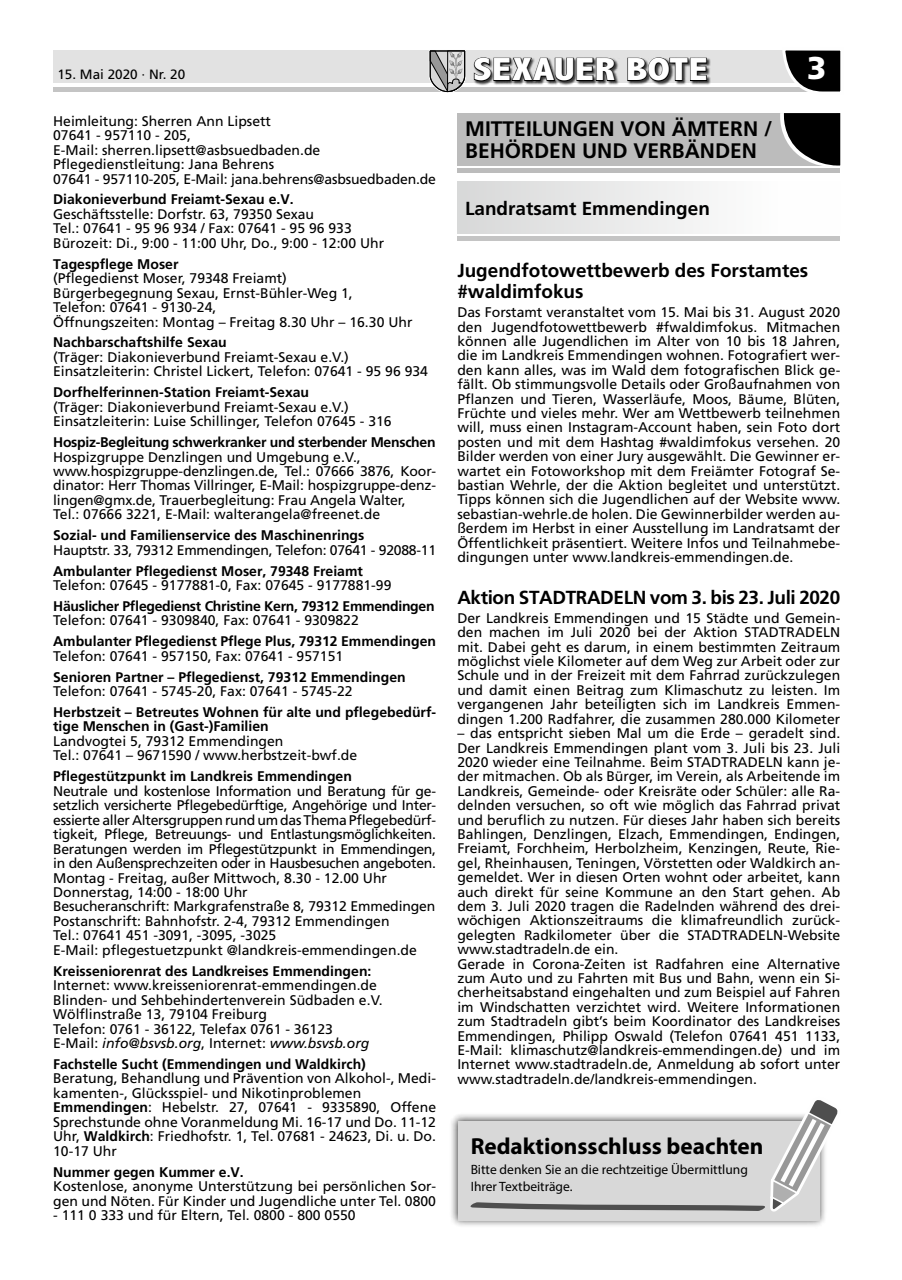
<style>
.page{position:relative;width:902px;height:1280px;background:#fff}
.page>*{position:absolute;margin:0;border:0;box-sizing:border-box;transform-origin:0 0}
.t1{font:800 condensed 32.25px "Abadi";letter-spacing:.01em;color:#fff;scale:1.26 1}
.t2{font:900 31.5px "Frutiger";color:#fff}
.t3{font:700 23.25px "Myriad Pro";color:#000}
.t4{font:700 21px/22.5px "Frutiger";color:#000}
.t5{font:700 18.9px/21px "Frutiger";color:#000}
.t6{font:700 18.9px "Frutiger";letter-spacing:-.02em;color:#000}
.t7{font:13.95px/14.4px "Frutiger";color:#000}
.t8{font:13.95px/14.4px "Frutiger";letter-spacing:-.02em;color:#000}
.t9{font:700 13.95px/14.4px "Frutiger";color:#000}
.t10{font:700 13.95px "Frutiger";letter-spacing:-.02em;color:#000}
.t11{font:13.5px/16.2px "Myriad Pro";color:#000}
.t12{font:13.5px "Frutiger";color:#000}
.s1{font-style:italic}
.s2{font-weight:700}
</style>
<div class="page">
<hr style="left:53px;top:87px;width:787px;height:4px;background:#c4c4c4">
<div style="left:53px;top:51px;width:787px;height:32px;background:#e2e2e2"></div>
<svg style="left:780px;top:50px;width:61px;height:42px"></svg>
<svg style="left:429px;top:50px;width:37px;height:43px"></svg>
<div style="left:474px;top:57px;width:237px;height:28px;background:#000;opacity:.75"></div>
<svg style="left:473px;top:57px;width:143px;height:25px;background:#535353"></svg>
<svg style="left:626px;top:57px;width:81px;height:25px;background:#565656"></svg>
<div style="left:457px;top:113px;width:383px;height:52px;background:#bcbcbc"></div>
<hr style="left:457px;top:168px;width:383px;height:4px;background:#bcbcbc">
<svg style="left:777px;top:113px;width:63px;height:53px"></svg>
<div style="left:457px;top:181px;width:383px;height:53px;background:linear-gradient(to right,#d8d9d9,#fff)"></div>
<hr style="left:457px;top:236px;width:383px;height:4px;background:#c4c4c4">
<div style="left:449px;top:1112px;width:378px;height:117px;background:#000;opacity:.75"></div>
<div style="left:458px;top:1121px;width:361px;height:99px;background:#d8d8d8"></div>
<svg style="left:466px;top:1100px;width:372px;height:129px"></svg>
<p class="t12" style="left:57px;top:66px;width:129px">15. Mai 2020 · Nr. 20</p>
<h1 class="t1" style="left:473px;top:52px;width:188px">SEXAUER BOTE</h1>
<h2 class="t2" style="left:807px;top:49px;width:21px">3</h2>
<p class="t7" style="left:53px;top:114px;width:384px">Heimleitung: Sherren Ann Lipsett<br>07641 - 957110 - 205,<br>E-Mail: sherren.lipsett@asbsuedbaden.de Pflegedienstleitung: Jana Behrens<br>07641 - 957110-205, E-Mail: jana.behrens@asbsuedbaden.de</p>
<p class="t9" style="left:53px;top:192px;width:242px">Diakonieverbund Freiamt-Sexau e.V.</p>
<p class="t7" style="left:53px;top:207px;width:332px">Geschäftsstelle: Dorfstr. 63, 79350 Sexau<br>Tel.: 07641 - 95 96 934 / Fax: 07641 - 95 96 933<br>Bürozeit: Di., 9:00 - 11:00 Uhr, Do., 9:00 - 12:00 Uhr</p>
<p class="t9" style="left:53px;top:257px;width:127px">Tagespflege Moser</p>
<p class="t7" style="left:53px;top:271px;width:361px">(Pflegedienst Moser, 79348 Freiamt)<br>Bürgerbegegnung Sexau, Ernst-Bühler-Weg 1,<br>Telefon: 07641 - 9130-24,<br>Öffnungszeiten: Montag – Freitag 8.30 Uhr – 16.30 Uhr</p>
<p class="t9" style="left:53px;top:335px;width:175px">Nachbarschaftshilfe Sexau</p>
<p class="t7" style="left:53px;top:350px;width:376px">(Träger: Diakonieverbund Freiamt-Sexau e.V.)<br>Einsatzleiterin: Christel Lickert, Telefon: 07641 - 95 96 934</p>
<p class="t9" style="left:53px;top:385px;width:257px">Dorfhelferinnen-Station Freiamt-Sexau</p>
<p class="t7" style="left:53px;top:400px;width:340px">(Träger: Diakonieverbund Freiamt-Sexau e.V.)<br>Einsatzleiterin: Luise Schillinger, Telefon 07645 - 316</p>
<p class="t10" style="left:53px;top:434px;width:384px">Hospiz-Begleitung schwerkranker und sterbender Menschen</p>
<p class="t7" style="left:53px;top:449px;width:384px">Hospizgruppe Denzlingen und Umgebung e.V., www.hospizgruppe-denzlingen.de, Tel.: 07666 3876, Koor&shy;dinator: Herr Thomas Villringer, E-Mail: hospizgruppe-denz&shy;lingen@gmx.de, Trauerbegleitung: Frau Angela Walter,<br>Tel.: 07666 3221, E-Mail: walterangela@freenet.de</p>
<p class="t9" style="left:53px;top:528px;width:313px">Sozial- und Familienservice des Maschinenrings</p>
<p class="t8" style="left:53px;top:543px;width:384px">Hauptstr. 33, 79312 Emmendingen, Telefon: 07641 - 92088-11</p>
<p class="t9" style="left:53px;top:563px;width:311px">ambulanter Pflegedienst Moser, 79348 Freiamt</p>
<p class="t7" style="left:53px;top:578px;width:340px">Telefon: 07645 - 9177881-0, Fax: 07645 - 9177881-99</p>
<p class="t10" style="left:53px;top:598px;width:383px">Häuslicher Pflegedienst Christine Kern, 79312 emmendingen</p>
<p class="t7" style="left:53px;top:613px;width:307px">Telefon: 07641 - 9309840, Fax: 07641 - 9309822</p>
<p class="t9" style="left:53px;top:634px;width:384px">ambulanter Pflegedienst Pflege Plus, 79312 emmendingen</p>
<p class="t7" style="left:53px;top:648px;width:291px">Telefon: 07641 - 957150, Fax: 07641 - 957151</p>
<p class="t9" style="left:53px;top:669px;width:354px">Senioren Partner – Pflegedienst, 79312 emmendingen</p>
<p class="t7" style="left:53px;top:684px;width:301px">Telefon: 07641 - 5745-20, Fax: 07641 - 5745-22</p>
<p class="t9" style="left:53px;top:705px;width:384px">Herbstzeit – Betreutes Wohnen für alte und pflegebedürf&shy;tige Menschen in (Gast-)Familien</p>
<p class="t7" style="left:53px;top:734px;width:305px">Landvogtei 5, 79312 Emmendingen<br>Tel.: 07641 – 9671590 / www.herbstzeit-bwf.de</p>
<p class="t9" style="left:53px;top:769px;width:300px">Pflegestützpunkt im Landkreis emmendingen</p>
<p class="t8" style="left:53px;top:783px;width:384px">Neutrale und kostenlose Information und Beratung für ge&shy;setzlich versicherte Pflegebedürftige, Angehörige und Inter&shy;essierte aller Altersgruppen rund um das Thema Pflegebedürf&shy;tigkeit, Pflege, Betreuungs- und Entlastungsmöglichkeiten.<br>Beratungen werden im Pflegestützpunkt in Emmendingen, in den Außensprechzeiten oder in Hausbesuchen angeboten.<br>Montag - Freitag, außer Mittwoch, 8.30 - 12.00 Uhr Donnerstag, 14:00 - 18:00 Uhr<br>Besucheranschrift: Markgrafenstraße 8, 79312 Emmedingen Postanschrift: Bahnhofstr. 2-4, 79312 Emmendingen<br>Tel.: 07641 451 -3091, -3095, -3025<br>E-Mail: pflegestuetzpunkt @landkreis-emmendingen.de</p>
<p class="t9" style="left:53px;top:963px;width:320px">Kreisseniorenrat des Landkreises emmendingen:</p>
<p class="t7" style="left:53px;top:978px;width:331px">Internet: www.kreisseniorenrat-emmendingen.de Blinden- und Sehbehindertenverein Südbaden e.V.<br>Wölflinstraße 13, 79104 Freiburg<br>Telefon: 0761 - 36122, Telefax 0761 - 36123<br>E-Mail: <span class="s1">info@bsvsb.org</span>, Internet: <span class="s1">www.bsvsb.org</span></p>
<p class="t9" style="left:53px;top:1057px;width:314px">Fachstelle Sucht (emmendingen und Waldkirch)</p>
<p class="t7" style="left:53px;top:1071px;width:384px">Beratung, Behandlung und Prävention von Alkohol-, Medi&shy;kamenten-, Glücksspiel- und Nikotinproblemen <span class="s2">emmendingen</span>: Hebelstr. 27, 07641 - 9335890, Offene Sprechstunde ohne Voranmeldung Mi. 16-17 und Do. 11-12<br>Uhr, <span class="s2">Waldkirch</span>: Friedhofstr. 1, Tel. 07681 - 24623, Di. u. Do.<br>10-17 Uhr</p>
<p class="t9" style="left:53px;top:1164px;width:192px">Nummer gegen Kummer e.V.</p>
<p class="t7" style="left:53px;top:1179px;width:384px">Kostenlose, anonyme Unterstützung bei persönlichen Sor&shy;gen und Nöten. Für Kinder und Jugendliche unter Tel. 0800</p>
<p class="t7" style="left:53px;top:1208px;width:304px">- 111 0 333 und für Eltern, Tel. 0800 - 800 0550</p>
<h3 class="t4" style="left:465px;top:117px;width:308px">MITTEILUNGEN VON ÄMTERN /<br>BEHÖRDEN UND VERBÄNDEN</h3>
<h3 class="t5" style="left:465px;top:198px;width:246px">Landratsamt Emmendingen</h3>
<h3 class="t5" style="left:457px;top:260px;width:352px">Jugendfotowettbewerb des Forstamtes #waldimfokus</h3>
<p class="t7" style="left:457px;top:305px;width:384px;text-align:justify">Das Forstamt veranstaltet vom 15. Mai bis 31. August 2020 den Jugendfotowettbewerb #fwaldimfokus. Mitmachen können alle Jugendlichen im Alter von 10 bis 18 Jahren, die im Landkreis Emmendingen wohnen. Fotografiert wer&shy;den kann alles, was im Wald dem fotografischen Blick ge&shy;fällt. Ob stimmungsvolle Details oder Großaufnahmen von Pflanzen und Tieren, Wasserläufe, Moos, Bäume, Blüten, Früchte und vieles mehr. Wer am Wettbewerb teilnehmen will, muss einen Instagram-Account haben, sein Foto dort posten und mit dem Hashtag #waldimfokus versehen. 20<br>Bilder werden von einer Jury ausgewählt. Die Gewinner er&shy;wartet ein Fotoworkshop mit dem Freiämter Fotograf Se&shy;bastian Wehrle, der die Aktion begleitet und unterstützt.<br>Tipps können sich die Jugendlichen auf der Website www. sebastian-wehrle.de holen. Die Gewinnerbilder werden au&shy;ßerdem im Herbst in einer Ausstellung im Landratsamt der Öffentlichkeit präsentiert. Weitere Infos und Teilnahmebe&shy;dingungen unter www.landkreis-emmendingen.de.</p>
<h3 class="t6" style="left:457px;top:586px;width:384px">aktion STaDTRaDeLN vom 3. bis 23. Juli 2020</h3>
<p class="t7" style="left:457px;top:611px;width:384px;text-align:justify">Der Landkreis Emmendingen und 15 Städte und Gemein&shy;den machen im Juli 2020 bei der Aktion STADTRADELN mit. Dabei geht es darum, in einem bestimmten Zeitraum möglichst viele Kilometer auf dem Weg zur Arbeit oder zur Schule und in der Freizeit mit dem Fahrrad zurückzulegen und damit einen Beitrag zum Klimaschutz zu leisten. Im vergangenen Jahr beteiligten sich im Landkreis Emmen&shy;dingen 1.200 Radfahrer, die zusammen 280.000 Kilometer</p>
<p class="t7" style="left:457px;top:726px;width:384px">– das entspricht sieben Mal um die Erde – geradelt sind.<br>Der Landkreis Emmendingen plant vom 3. Juli bis 23. Juli 2020 wieder eine Teilnahme. Beim STADTRADELN kann je&shy;der mitmachen. Ob als Bürger, im Verein, als Arbeitende im Landkreis, Gemeinde- oder Kreisräte oder Schüler: alle Ra&shy;delnden versuchen, so oft wie möglich das Fahrrad privat und beruflich zu nutzen. Für dieses Jahr haben sich bereits Bahlingen, Denzlingen, Elzach, Emmendingen, Endingen, Freiamt, Forchheim, Herbolzheim, Kenzingen, Reute, Rie&shy;gel, Rheinhausen, Teningen, Vörstetten oder Waldkirch an&shy;gemeldet. Wer in diesen Orten wohnt oder arbeitet, kann auch direkt für seine Kommune an den Start gehen. Ab dem 3. Juli 2020 tragen die Radelnden während des drei&shy;wöchigen Aktionszeitraums die klimafreundlich zurück&shy;gelegten Radkilometer über die STADTRADELN-Website www.stadtradeln.de ein.<br>Gerade in Corona-Zeiten ist Radfahren eine Alternative zum Auto und zu Fahrten mit Bus und Bahn, wenn ein Si&shy;cherheitsabstand eingehalten und zum Beispiel auf Fahren im Windschatten verzichtet wird. Weitere Informationen zum Stadtradeln gibt’s beim Koordinator des Landkreises Emmendingen, Philipp Oswald (Telefon 07641 451 1133, E-Mail: klimaschutz@landkreis-emmendingen.de) und im Internet www.stadtradeln.de, Anmeldung ab sofort unter www.stadtradeln.de/landkreis-emmendingen.</p>
<h3 class="t3" style="left:470px;top:1131px;width:294px">Redaktionsschluss beachten</h3>
<p class="t11" style="left:470px;top:1161px;width:279px">Bitte denken Sie an die rechtzeitige Übermittlung<br>Ihrer Textbeiträge.</p>
</div>
